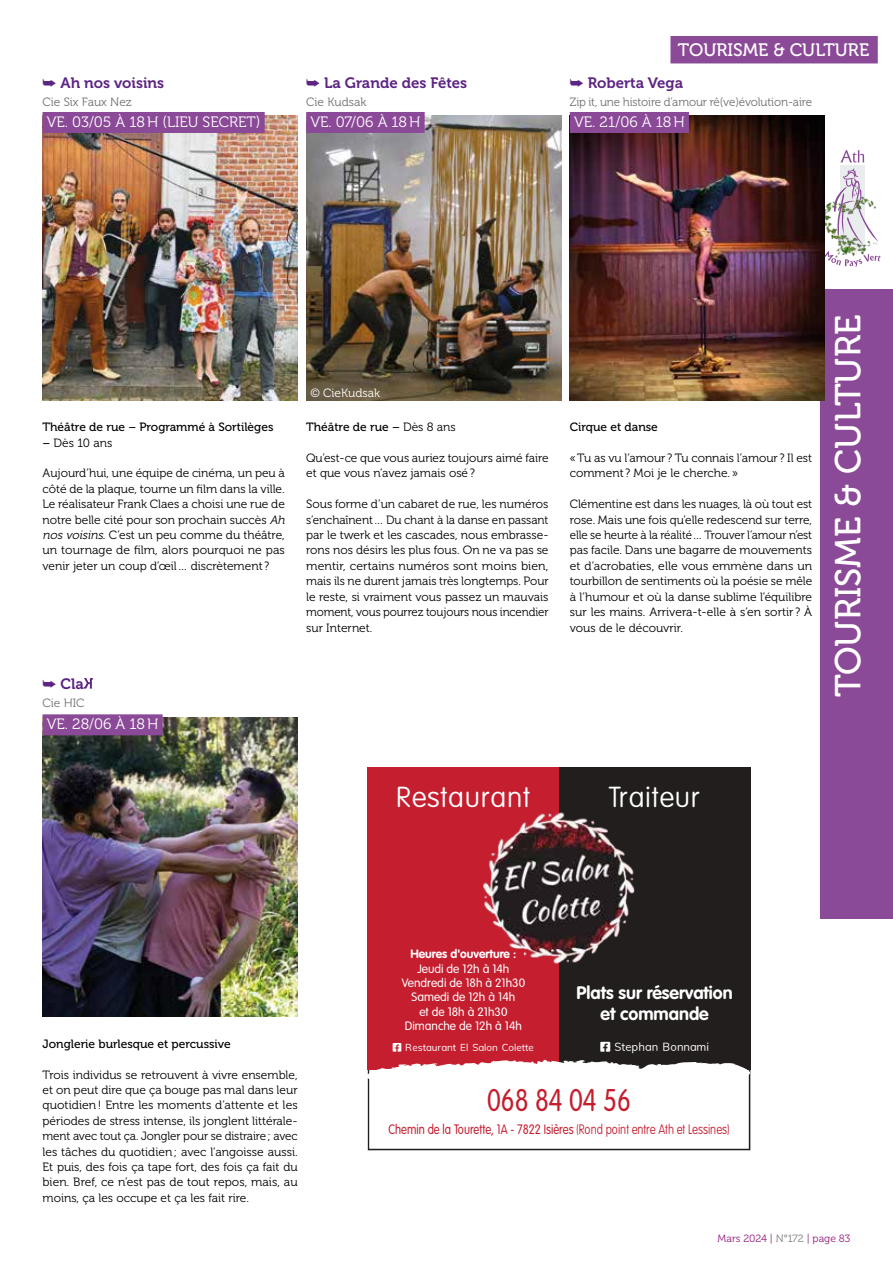
<style>
.page{position:relative;width:893px;height:1263px;background:#fff}
.page>*{position:absolute;margin:0;border:0;box-sizing:border-box;transform-origin:0 0}
.t1{font:36px "Museo 500";color:#fff}
.t2{font:300 30.9px "VAG Rounded Std";color:#c41e2f;scale:.83 1}
.t3{font:100 28.5px "VAG Rounded Std";letter-spacing:.025em;color:#fff}
.t4{font:18px "Museo 500";color:#fff}
.t5{font:700 17.85px/21.5px "VAG Rounded Std";color:#fff;text-align:center}
.t6{font:15px "Museo 300";color:#fff}
.t7{font:15px "Museo 700";color:#5c2483}
.t8{font:300 13.5px "VAG Rounded Std";color:#c41e2f;scale:.83 1}
.t9{font:12px/15.5px "Museo 300";color:#000}
.t10{font:12px "Museo 500";color:#000}
.t11{font:300 12px/14.4px "VAG Rounded Std";color:#fff;text-align:center}
.t12{font:12px "Museo 300";letter-spacing:-.01em;color:#706f6f}
.t13{font:700 12px "VAG Rounded Std";color:#fff}
.t14{font:12px "Museo 300";color:#fff}
.t15{font:11.25px "Font Awesome 5 Brands";color:#fff}
.t16{font:10.5px "Museo 300";color:#951b81}
.t17{font:9.9px "Font Awesome 5 Brands";color:#fff}
.s1{font-family:"Dixieland"}
.s2{font-family:"Museo 500"}
.s3{font-style:italic}
.s4{font-family:"Museo 300"}
.s5{font-weight:100}
.s6{color:#7c7b7b}
</style>
<div class="page">
<div style="left:670px;top:36px;width:208px;height:27px;background:#8b4a97"></div>
<div style="left:821px;top:289px;width:72px;height:629px;background:#8b4a97"></div>
<svg style="left:825px;top:150px;width:56px;height:117px"></svg>
<img style="left:43px;top:115px;width:255px;height:285px">
<div style="left:43px;top:112px;width:222px;height:21px;background:#8b4a97"></div>
<img style="left:306px;top:115px;width:255px;height:285px">
<div style="left:306px;top:112px;width:119px;height:21px;background:#8b4a97"></div>
<img style="left:570px;top:115px;width:255px;height:285px">
<div style="left:570px;top:112px;width:119px;height:21px;background:#8b4a97"></div>
<svg style="left:84px;top:678px;width:9px;height:11px"></svg>
<img style="left:43px;top:718px;width:255px;height:299px">
<div style="left:43px;top:714px;width:120px;height:21px;background:#8b4a97"></div>
<svg style="left:368px;top:1083px;width:382px;height:67px"></svg>
<div style="left:559px;top:767px;width:191px;height:303px;background:#221e1d"></div>
<div style="left:368px;top:767px;width:191px;height:303px;background:#c41e2f"></div>
<img style="left:482px;top:811px;width:154px;height:154px;border-radius:77px">
<svg style="left:368px;top:1059px;width:382px;height:24px"></svg>
<p class="t7" style="left:43px;top:74px;width:123px"><span class="s1">¥</span> Ah nos voisins</p>
<p class="t12" style="left:43px;top:96px;width:91px">Cie Six Faux Nez</p>
<p class="t6" style="left:47px;top:113px;width:215px">VE. 03/05 À 18H (LIEU SECRET)</p>
<p class="t7" style="left:306px;top:74px;width:163px"><span class="s1">¥</span> La Grande des Fêtes</p>
<p class="t12" style="left:306px;top:96px;width:62px">Cie Kudsak</p>
<p class="t6" style="left:310px;top:113px;width:111px">VE. 07/06 À 18H</p>
<h3 class="t4" style="left:678px;top:40px;width:193px">TOURISME &amp; CULTURE</h3>
<p class="t7" style="left:570px;top:74px;width:115px"><span class="s1">¥</span> Roberta Vega</p>
<p class="t12" style="left:570px;top:96px;width:244px">Zip it, une histoire d’amour rê(ve)évolution-aire</p>
<p class="t6" style="left:574px;top:113px;width:112px">VE. 21/06 À 18H</p>
<p class="t10" style="left:43px;top:420px;width:232px">Théâtre de rue – Programmé à Sortilèges</p>
<p class="t9" style="left:43px;top:435px;width:71px"><span class="s2">–</span> Dès 10 ans</p>
<p class="t9" style="left:43px;top:466px;width:246px">Aujourd’hui, une équipe de cinéma, un peu à côté de la plaque, tourne un film dans la ville.<br>Le réalisateur Frank Claes a choisi une rue de notre belle cité pour son prochain succès <span class="s3">Ah nos voisins</span>. C’est un peu comme du théâtre, un tournage de film, alors pourquoi ne pas venir jeter un coup d’œil… discrètement ?</p>
<p class="t7" style="left:43px;top:675px;width:43px"><span class="s1">¥</span> Cla</p>
<p class="t12" style="left:43px;top:697px;width:44px">Cie HIC</p>
<p class="t6" style="left:47px;top:716px;width:113px">VE. 28/06 À 18H</p>
<p class="t14" style="left:310px;top:387px;width:71px">© CieKudsak</p>
<p class="t10" style="left:306px;top:420px;width:151px">Théâtre de rue – <span class="s4">Dès 8 ans</span></p>
<p class="t9" style="left:306px;top:450px;width:244px">Qu’est-ce que vous auriez toujours aimé faire et que vous n’avez jamais osé?</p>
<p class="t9" style="left:306px;top:497px;width:244px;text-align:justify">Sous forme d’un cabaret de rue, les numéros s’enchaînent… Du chant à la danse en passant par le twerk et les cascades, nous embrasse&shy;rons nos désirs les plus fous. On ne va pas se mentir, certains numéros sont moins bien, mais ils ne durent jamais très longtemps. Pour le reste, si vraiment vous passez un mauvais moment, vous pourrez toujours nous incendier sur Internet.</p>
<p class="t10" style="left:570px;top:420px;width:90px">Cirque et danse</p>
<p class="t9" style="left:570px;top:450px;width:244px">«Tu as vu l’amour ? Tu connais l’amour ? Il est comment ? Moi je le cherche.»</p>
<p class="t9" style="left:570px;top:497px;width:244px;text-align:justify">Clémentine est dans les nuages, là où tout est rose. Mais une fois qu’elle redescend sur terre, elle se heurte à la réalité… Trouver l’amour n’est pas facile. Dans une bagarre de mouvements et d’acrobaties, elle vous emmène dans un tourbillon de sentiments où la poésie se mêle à l’humour et où la danse sublime l’équilibre sur les mains. Arrivera-t-elle à s’en sortir ? À vous de le découvrir.</p>
<h1 class="t1" style="left:828px;top:697px;width:384px;rotate:-90deg">TOURISME &amp; CULTURE</h1>
<h3 class="t3" style="left:396px;top:781px;width:135px">Restaurant</h3>
<h3 class="t3" style="left:609px;top:781px;width:93px">Traiteur</h3>
<p class="t10" style="left:43px;top:1037px;width:190px">Jonglerie burlesque et percussive</p>
<p class="t9" style="left:43px;top:1067px;width:257px;text-align:justify">Trois individus se retrouvent à vivre ensemble, et on peut dire que ça bouge pas mal dans leur quotidien! Entre les moments d’attente et les périodes de stress intense, ils jonglent littérale&shy;ment avec tout ça. Jongler pour se distraire; avec les tâches du quotidien; avec l’angoisse aussi.<br>Et puis, des fois ça tape fort, des fois ça fait du bien. Bref, ce n’est pas de tout repos, mais, au moins, ça les occupe et ça les fait rire.</p>
<p class="t13" style="left:410px;top:947px;width:108px">Heures d'ouverture :</p>
<p class="t11" style="left:402px;top:961px;width:125px">Jeudi de 12h à 14h<br>Vendredi de 18h à 21h30<br>Samedi de 12h à 14h<br>et de 18h à 21h30<br>Dimanche de 12h à 14h</p>
<h3 class="t5" style="left:577px;top:982px;width:158px">Plats sur réservation et commande</h3>
<p class="t17" style="left:418px;top:1044px;width:52px">▲▼ ◆ ■▼ ●</p>
<p class="t17" style="left:484px;top:1044px;width:46px">●□■ □● ▼▼</p>
<p class="t15" style="left:622px;top:1042px;width:70px">▼ ■ □■■</p>
<h2 class="t2" style="left:487px;top:1082px;width:175px">068 84 04 56</h2>
<p class="t8" style="left:388px;top:1121px;width:412px">Chemin de la Tourette, 1A - 7822 Isières <span class="s5">(Rond point entre Ath et Lessines)</span></p>
<p class="t16" style="left:718px;top:1232px;width:134px">Mars 2024 | <span class="s6">N°172</span> | page 83</p>
</div>
